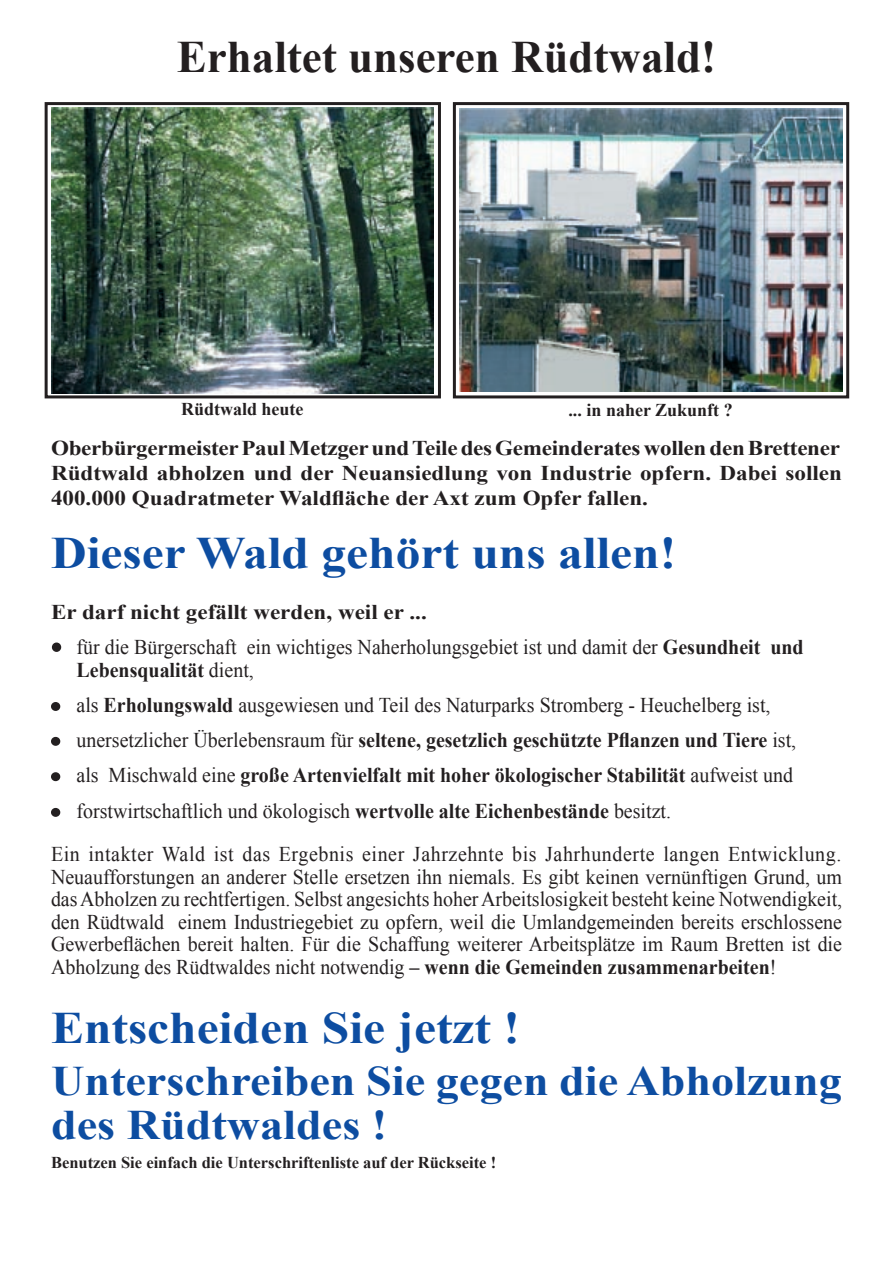
<style>
.page{position:relative;width:893px;height:1263px;background:#fff}
.page>*{position:absolute;margin:0;border:0;box-sizing:border-box;transform-origin:0 0}
.t1{font:700 45px "Times New Roman";color:#0d4da1;scale:1.1 1}
.t2{font:700 45px "Times New Roman";color:#231f20}
.t3{font:700 42px/43.5px "Times New Roman";color:#0d4da1;scale:1.1 1}
.t4{font:21px/35.2px "Times New Roman";color:#231f20;scale:.95 1}
.t5{font:700 21px/25.2px "Times New Roman";color:#231f20;text-align:justify;scale:1.1 1}
.t6{font:700 18px "Times New Roman";color:#231f20}
.t7{font:700 16.5px "Times New Roman";color:#231f20}
.s1{font-weight:700}
</style>
<div class="page">
<div style="left:52px;top:773px;width:8px;height:7px;background:#231f20;border-radius:50%"></div>
<div style="left:51px;top:772px;width:9px;height:9px;border:2px solid #231f20;border-radius:50%"></div>
<div style="left:52px;top:809px;width:8px;height:7px;background:#231f20;border-radius:50%"></div>
<div style="left:51px;top:808px;width:9px;height:9px;border:2px solid #231f20;border-radius:50%"></div>
<div style="left:53px;top:643px;width:7px;height:8px;background:#231f20;border-radius:50%"></div>
<div style="left:52px;top:642px;width:9px;height:10px;border:2px solid #231f20;border-radius:50%"></div>
<div style="left:52px;top:703px;width:8px;height:7px;background:#231f20;border-radius:50%"></div>
<div style="left:51px;top:702px;width:9px;height:9px;border:2px solid #231f20;border-radius:50%"></div>
<div style="left:52px;top:738px;width:8px;height:7px;background:#231f20;border-radius:50%"></div>
<div style="left:51px;top:737px;width:9px;height:9px;border:2px solid #231f20;border-radius:50%"></div>
<div style="left:45px;top:102px;width:396px;height:296px;border:3px solid #231f20"></div>
<div style="left:453px;top:102px;width:396px;height:296px;border:3px solid #231f20"></div>
<img style="left:51px;top:107px;width:383px;height:286px">
<img style="left:459px;top:108px;width:383px;height:284px">
<h1 class="t2" style="left:177px;top:26px;width:541px">Erhaltet unseren Rüdtwald!</h1>
<p class="t6" style="left:181px;top:397px;width:124px">Rüdtwald heute</p>
<p class="t6" style="left:568px;top:397px;width:166px">... in naher Zukunft ?</p>
<p class="t5" style="left:51px;top:435px;width:721px">Oberbürgermeister Paul Metzger und Teile des Gemeinderates wollen den Brettener Rüdtwald abholzen und der Neuansiedlung von Industrie opfern. Dabei sollen 400.000 Quadratmeter Waldfläche der Axt zum Opfer fallen.</p>
<h1 class="t1" style="left:51px;top:521px;width:570px">Dieser Wald gehört uns allen!</h1>
<p class="t4" style="left:76px;top:594px;width:767px;text-indent:-26px"><span class="s1">Er darf nicht gefällt werden, weil er ...<br></span>für die Bürgerschaft ein wichtiges Naherholungsgebiet ist und damit der <span class="s1">Gesundheit und</span></p>
<p class="t4" style="left:76px;top:652px;width:759px"><span class="s1">Lebensqualität</span> dient,<br>als <span class="s1">Erholungswald</span> ausgewiesen und Teil des Naturparks Stromberg - Heuchelberg ist, unersetzlicher Überlebensraum für <span class="s1">seltene, gesetzlich geschützte Pflanzen und Tiere</span> ist, als Mischwald eine <span class="s1">große Artenvielfalt mit hoher ökologischer Stabilität</span> aufweist und forstwirtschaftlich und ökologisch <span class="s1">wertvolle alte Eichenbestände</span> besitzt.</p>
<p class="t4" style="left:51px;top:843px;width:834px;line-height:22.5px;text-align:justify">Ein intakter Wald ist das Ergebnis einer Jahrzehnte bis Jahrhunderte langen Entwicklung.<br>Neuaufforstungen an anderer Stelle ersetzen ihn niemals. Es gibt keinen vernünftigen Grund, um das Abholzen zu rechtfertigen. Selbst angesichts hoher Arbeitslosigkeit besteht keine Notwendigkeit, den Rüdtwald einem Industriegebiet zu opfern, weil die Umlandgemeinden bereits erschlossene Gewerbeflächen bereit halten. Für die Schaffung weiterer Arbeitsplätze im Raum Bretten ist die Abholzung des Rüdtwaldes nicht notwendig <span class="s1">– wenn die Gemeinden zusammenarbeiten</span>!</p>
<h1 class="t1" style="left:51px;top:997px;width:428px">Entscheiden Sie jetzt !</h1>
<h2 class="t3" style="left:51px;top:1058px;width:721px">Unterschreiben Sie gegen die Abholzung des Rüdtwaldes !</h2>
<p class="t7" style="left:51px;top:1151px;width:447px">Benutzen Sie einfach die Unterschriftenliste auf der Rückseite !</p>
</div>
